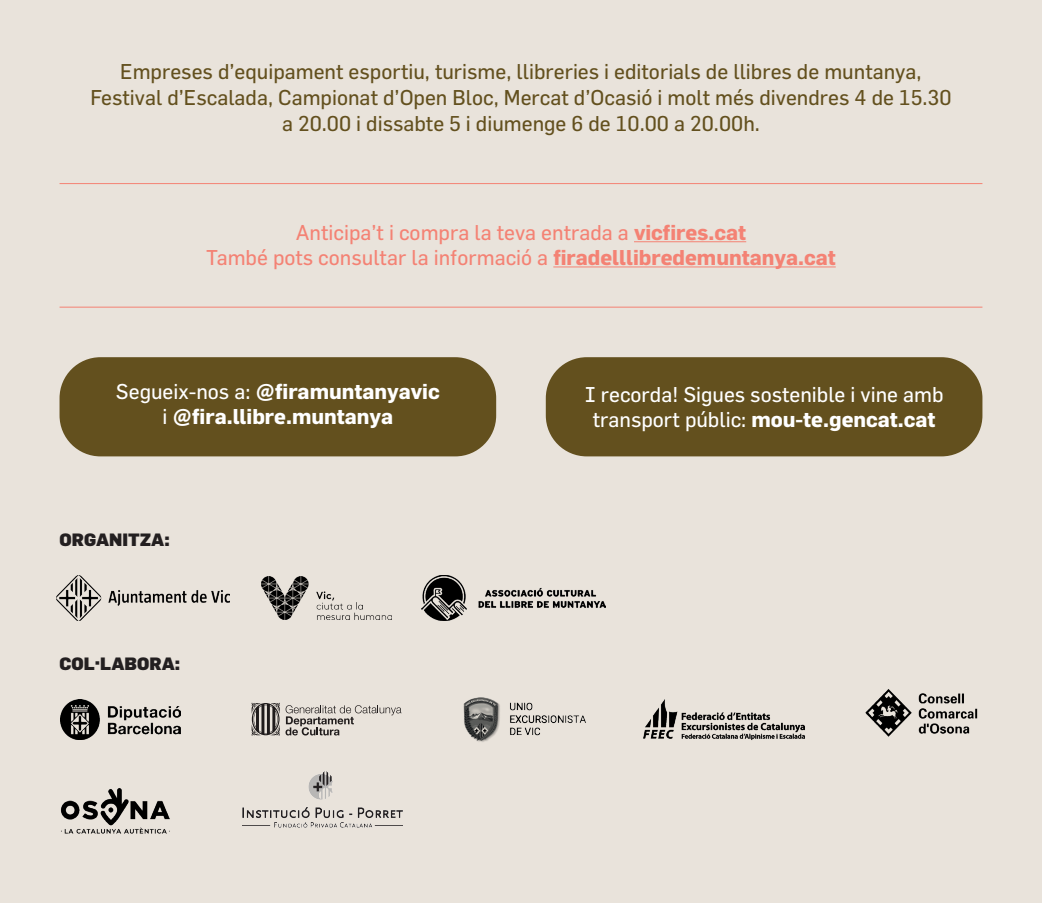
<style>
.page{position:relative;width:1042px;height:903px;background:#e9e3db}
.page>*{position:absolute;margin:0;border:0;box-sizing:border-box;transform-origin:0 0}
.t1{font:21px/26.2px "Flama";color:#63501e;text-align:center}
.t2{font:21px/25.2px "Flama";color:#f48274;text-align:center}
.t3{font:21px/25.2px "Flama";color:#fff;text-align:center}
.t4{font:700 21px/25.2px "Flama";color:#fff;text-align:center}
.t5{font:900 17.5px "Flama";color:#231f20}
.s1{font-weight:700}
.s2{font-weight:400}
</style>
<div class="page">
<hr style="left:634px;top:241px;width:112px;height:1px;background:#f48274">
<hr style="left:553px;top:267px;width:283px;height:1px;background:#f48274">
<hr style="left:60px;top:183px;width:922px;height:1px;background:#f48274">
<hr style="left:60px;top:307px;width:922px;height:1px;background:#f48274">
<div style="left:60px;top:357px;width:436px;height:99px;background:#63501e;border-radius:41px"></div>
<div style="left:546px;top:357px;width:436px;height:99px;background:#63501e;border-radius:41px"></div>
<img style="left:261px;top:576px;width:130px;height:43px">
<img style="left:57px;top:575px;width:172px;height:45px">
<img style="left:421px;top:575px;width:184px;height:45px">
<img style="left:463px;top:697px;width:123px;height:45px">
<img style="left:643px;top:699px;width:162px;height:41px">
<img style="left:865px;top:689px;width:113px;height:48px">
<img style="left:60px;top:699px;width:121px;height:40px">
<svg style="left:251px;top:703px;width:150px;height:33px"></svg>
<img style="left:60px;top:788px;width:110px;height:45px">
<img style="left:242px;top:771px;width:161px;height:56px">
<p class="t1" style="left:90px;top:58px;width:862px">Empreses d’equipament esportiu, turisme, llibreries i editorials de llibres de muntanya,<br>Festival d’Escalada, Campionat d’Open Bloc, Mercat d’Ocasió i molt més divendres 4 de 15.30 a 20.00 i dissabte 5 i diumenge 6 de 10.00 a 20.00h.</p>
<p class="t2" style="left:206px;top:219px;width:631px">Anticipa’t i compra la teva entrada a <span class="s1">vicfires.cat<br></span>També pots consultar la informació a <span class="s1">firadelllibredemuntanya.cat</span></p>
<p class="t4" style="left:116px;top:378px;width:325px"><span class="s2">Segueix-nos a:</span> @firamuntanyavic <span class="s2">i</span> @fira.llibre.muntanya</p>
<p class="t3" style="left:585px;top:381px;width:360px">I recorda! Sigues sostenible i vine amb transport públic: <span class="s1">mou-te.gencat.cat</span></p>
<p class="t5" style="left:60px;top:529px;width:112px">ORGANITZA:</p>
<p class="t5" style="left:60px;top:653px;width:122px">COL·LABORA:</p>
</div>
